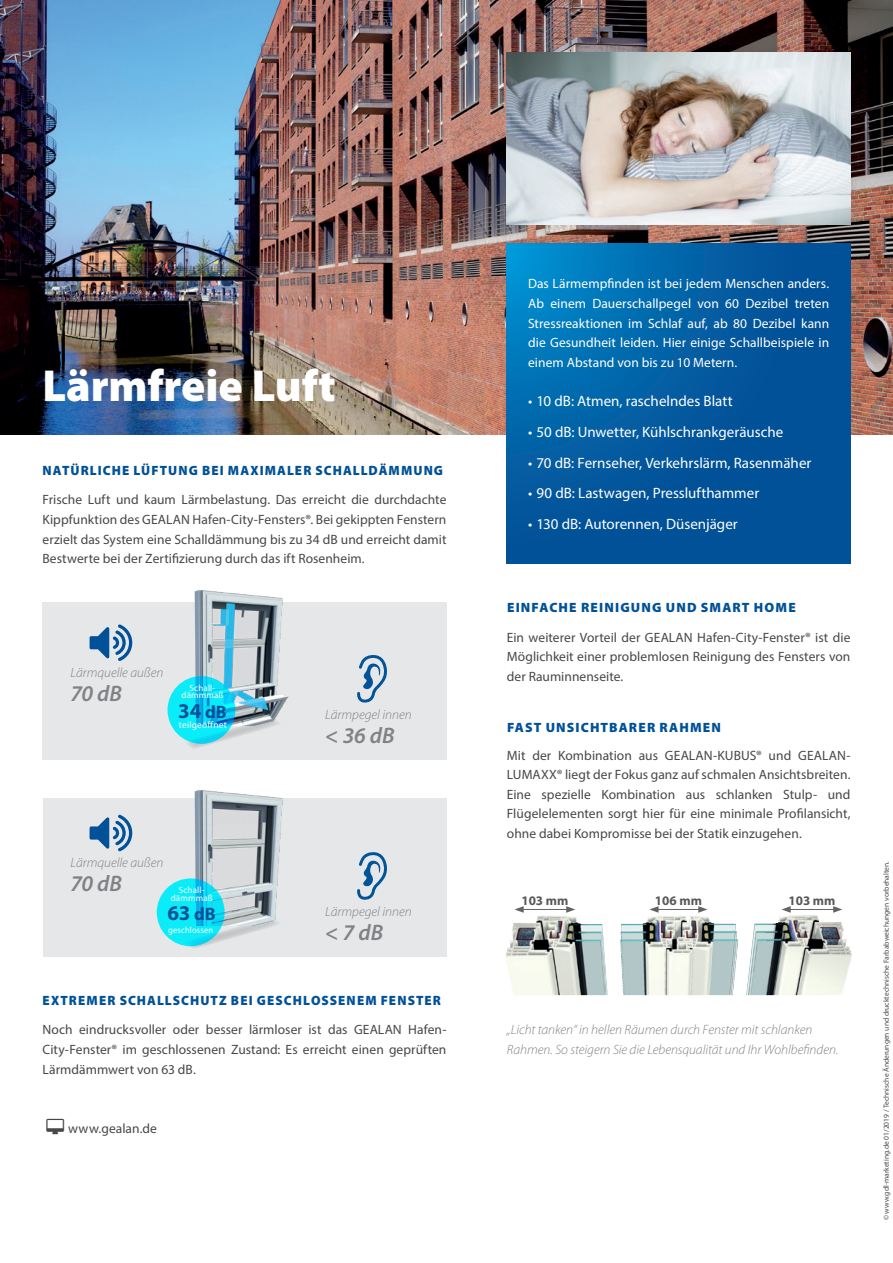
<style>
.page{position:relative;width:893px;height:1263px;background:#fff}
.page>*{position:absolute;margin:0;border:0;box-sizing:border-box;transform-origin:0 0}
.t1{font:900 45px "Myriad Pro";letter-spacing:-.005em;color:#fff}
.t2{font:italic 600 22.5px "Myriad Pro";color:#808285}
.t3{font:700 21px "Myriad Pro";color:#015198}
.t4{font:15px "Myriad Pro";color:#fff}
.t5{font:13.5px/19.6px "Myriad Pro";letter-spacing:.005em;color:#464748;text-align:justify}
.t6{font:13.5px/19.6px "Myriad Pro";letter-spacing:.005em;color:#fff;text-align:justify}
.t7{font:italic 300 13.5px/19.6px "Myriad Pro";color:#808285}
.t8{font:900 13.5px "Myriad Pro";letter-spacing:.085em;color:#015198}
.t9{font:700 13.05px "Myriad Pro";color:#57585a}
.t10{font:9.45px "Myriad Pro";letter-spacing:.02em;color:#fff}
.t11{font:9px/7.5px "Myriad Pro";letter-spacing:.015em;color:#fff;text-align:center}
.t12{font:9px "Myriad Pro";letter-spacing:.015em;color:#fff;scale:.95 1}
.t13{font:7.5px "Myriad Pro";color:#464748}
.s1{font-size:18px}
</style>
<div class="page">
<img style="left:0;top:0;width:893px;height:434px">
<svg style="left:507px;top:243px;width:343px;height:320px;background:#015da2"></svg>
<img style="left:507px;top:53px;width:343px;height:172px">
<div style="left:43px;top:602px;width:404px;height:157px;background:#e6e7e9"></div>
<svg style="left:184px;top:726px;width:88px;height:22px"></svg>
<img style="left:89px;top:590px;width:279px;height:136px">
<svg style="left:168px;top:676px;width:67px;height:68px;background:#09d8f2"></svg>
<svg style="left:90px;top:624px;width:42px;height:37px"></svg>
<svg style="left:357px;top:655px;width:30px;height:47px"></svg>
<div style="left:43px;top:799px;width:403px;height:158px;background:#e6e7e9"></div>
<svg style="left:183px;top:926px;width:89px;height:22px"></svg>
<img style="left:76px;top:790px;width:324px;height:136px">
<svg style="left:90px;top:815px;width:42px;height:36px"></svg>
<svg style="left:357px;top:852px;width:30px;height:47px"></svg>
<svg style="left:157px;top:878px;width:68px;height:68px;background:#0ce1f5"></svg>
<img style="left:505px;top:915px;width:347px;height:80px">
<hr style="left:521px;top:909px;width:48px;height:1px;background:#636366">
<svg style="left:566px;top:906px;width:9px;height:7px"></svg>
<svg style="left:515px;top:906px;width:9px;height:7px"></svg>
<hr style="left:788px;top:909px;width:48px;height:1px;background:#636366">
<svg style="left:833px;top:906px;width:9px;height:7px"></svg>
<svg style="left:782px;top:906px;width:9px;height:7px"></svg>
<hr style="left:656px;top:909px;width:45px;height:1px;background:#636366">
<svg style="left:698px;top:906px;width:9px;height:7px"></svg>
<svg style="left:649px;top:906px;width:10px;height:7px"></svg>
<h1 class="t1" style="left:43px;top:355px;width:295px">Lärmfreie Luft</h1>
<p class="t8" style="left:43px;top:462px;width:402px">NATÜRLICHE LÜFTUNG BEI MAXIMALER SCHALLDÄMMUNG</p>
<p class="t5" style="left:43px;top:490px;width:406px">Frische Luft und kaum Lärmbelastung. Das erreicht die durchdachte Kippfunktion des GEALAN Hafen-City-Fensters®. Bei gekippten Fenstern erzielt das System eine Schalldämmung bis zu 34 dB und erreicht damit Bestwerte bei der Zertifizierung durch das ift Rosenheim.</p>
<p class="t7" style="left:71px;top:662px;width:94px">Lärmquelle außen</p>
<h2 class="t2" style="left:71px;top:679px;width:53px">70 dB</h2>
<p class="t11" style="left:181px;top:684px;width:44px">Schall&shy;dämmmaß</p>
<p class="t10" style="left:179px;top:719px;width:49px">teilgeöffnet</p>
<h3 class="t3" style="left:178px;top:697px;width:50px">34 <span class="s1">dB</span></h3>
<p class="t7" style="left:71px;top:853px;width:94px">Lärmquelle außen</p>
<h2 class="t2" style="left:71px;top:869px;width:53px">70 dB</h2>
<p class="t11" style="left:171px;top:886px;width:44px">Schall&shy;dämmmaß</p>
<p class="t12" style="left:168px;top:924px;width:49px">geschlossen</p>
<h3 class="t3" style="left:168px;top:899px;width:50px">63 <span class="s1">dB</span></h3>
<p class="t7" style="left:325px;top:704px;width:88px">Lärmpegel innen</p>
<h2 class="t2" style="left:325px;top:721px;width:71px">&lt; 36 dB</h2>
<p class="t7" style="left:325px;top:901px;width:88px">Lärmpegel innen</p>
<h2 class="t2" style="left:325px;top:918px;width:59px">&lt; 7 dB</h2>
<p class="t8" style="left:43px;top:992px;width:400px">EXTREMER SCHALLSCHUTZ BEI GESCHLOSSENEM FENSTER</p>
<p class="t5" style="left:43px;top:1020px;width:405px">Noch eindrucksvoller oder besser lärmloser ist das GEALAN Hafen-City-Fenster® im geschlossenen Zustand: Es erreicht einen geprüften Lärmdämmwert von 63 dB.</p>
<p class="t5" style="left:68px;top:1118px;width:90px">www.gealan.de</p>
<p class="t6" style="left:528px;top:274px;width:303px">Das Lärmempfinden ist bei jedem Menschen anders.<br>Ab einem Dauerschallpegel von 60 Dezibel treten Stressreaktionen im Schlaf auf, ab 80 Dezibel kann die Gesundheit leiden. Hier einige Schallbeispiele in einem Abstand von bis zu 10 Metern.</p>
<p class="t4" style="left:528px;top:392px;width:206px">• 10 dB: Atmen, raschelndes Blatt</p>
<p class="t4" style="left:528px;top:423px;width:257px">• 50 dB: Unwetter, Kühlschrankgeräusche</p>
<p class="t4" style="left:528px;top:453px;width:285px">• 70 dB: Fernseher, Verkehrslärm, Rasenmäher</p>
<p class="t4" style="left:528px;top:484px;width:233px">• 90 dB: Lastwagen, Presslufthammer</p>
<p class="t4" style="left:528px;top:515px;width:211px">• 130 dB: Autorennen, Düsenjäger</p>
<p class="t8" style="left:507px;top:598px;width:290px">EINFACHE REINIGUNG UND SMART HOME</p>
<p class="t5" style="left:507px;top:627px;width:345px">Ein weiterer Vorteil der GEALAN Hafen-City-Fenster® ist die Möglichkeit einer problemlosen Reinigung des Fensters von der Rauminnenseite.</p>
<p class="t8" style="left:507px;top:718px;width:216px">FAST UNSICHTBARER RAHMEN</p>
<p class="t5" style="left:507px;top:745px;width:345px">Mit der Kombination aus GEALAN-KUBUS® und GEALAN-LUMAXX® liegt der Fokus ganz auf schmalen Ansichtsbreiten.<br>Eine spezielle Kombination aus schlanken Stulp- und Flügelelementen sorgt hier für eine minimale Profilansicht, ohne dabei Kompromisse bei der Statik einzugehen.</p>
<p class="t9" style="left:521px;top:892px;width:48px">103 mm</p>
<p class="t9" style="left:655px;top:892px;width:48px">106 mm</p>
<p class="t9" style="left:788px;top:892px;width:48px">103 mm</p>
<p class="t7" style="left:507px;top:1020px;width:333px">„Licht tanken“ in hellen Räumen durch Fenster mit schlanken<br>Rahmen. So steigern Sie die Lebensqualität und Ihr Wohlbefinden.</p>
<p class="t13" style="left:882px;top:1220px;width:361px;rotate:-90deg">© www.gdl-marketing.de 01/2019 / Technische Änderungen und drucktechnische Farbabweichungen vorbehalten.</p>
</div>
